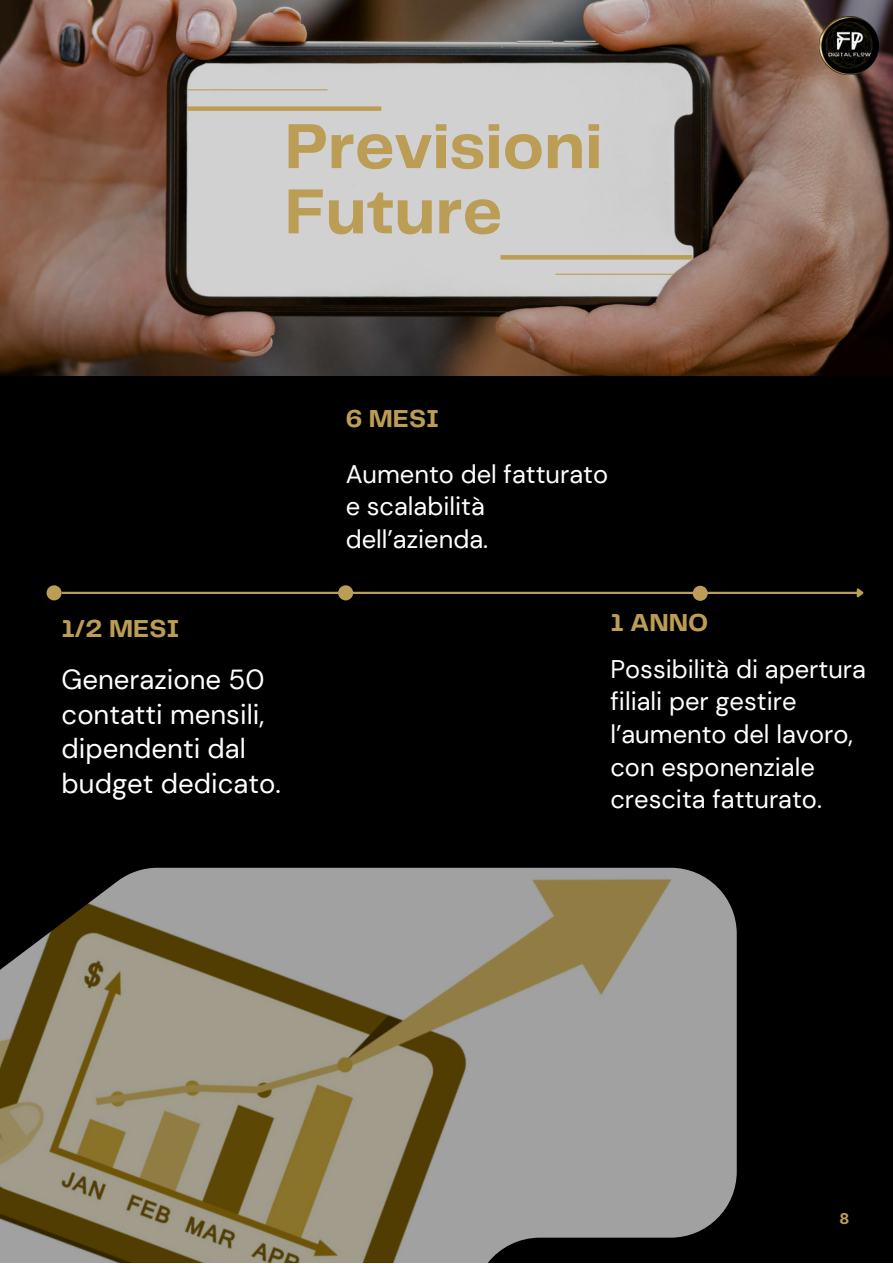
<style>
.page{position:relative;width:893px;height:1264px;background:#fff}
.page>*{position:absolute;margin:0;border:0;box-sizing:border-box;transform-origin:0 0}
.t1{font:700 66px/65.2px "Telegraf";color:#bb9d55}
.t2{font:27.6px/34.8px "DM Sans";color:#fff}
.t3{font:25.5px/32.5px "DM Sans";color:#fff}
.t4{font:700 25.5px "Telegraf";color:#bb9d55}
.t5{font:700 15px "Inter";color:#bb9d55}
</style>
<div class="page">
<div style="left:0;top:0;width:892px;height:1262px;background:#000"></div>
<img style="left:0;top:867px;width:736px;height:395px">
<img style="left:0;top:0;width:892px;height:376px">
<img style="left:819px;top:16px;width:59px;height:58px">
<div style="left:187px;top:106px;width:194px;height:5px;background:#bb9d55"></div>
<hr style="left:500px;top:255px;width:192px;height:4px;background:#bb9d55">
<hr style="left:187px;top:89px;width:140px;height:1px;background:#bb9d55">
<hr style="left:555px;top:274px;width:118px;height:1px;background:#bb9d55">
<hr style="left:62px;top:591px;width:795px;height:3px;background:#bb9d55">
<svg style="left:854px;top:588px;width:10px;height:10px"></svg>
<div style="left:47px;top:585px;width:15px;height:15px;background:#bb9d55;border-radius:50%"></div>
<div style="left:338px;top:585px;width:15px;height:15px;background:#bb9d55;border-radius:50%"></div>
<div style="left:692px;top:585px;width:15px;height:16px;background:#bb9d55;border-radius:50%"></div>
<p class="t1" style="left:285px;top:117px;width:319px">Previsioni<br>Future</p>
<p class="t4" style="left:62px;top:618px;width:119px">1/2 MESI</p>
<p class="t2" style="left:62px;top:661px;width:220px">Generazione 50 contatti mensili, dipendenti dal budget dedicato.</p>
<p class="t4" style="left:345px;top:407px;width:95px">6 MESI</p>
<p class="t3" style="left:345px;top:458px;width:264px">Aumento del fatturato e scalabilità dell’azienda.</p>
<p class="t4" style="left:610px;top:611px;width:99px">1 ANNO</p>
<p class="t3" style="left:610px;top:653px;width:257px">Possibilità di apertura filiali per gestire l’aumento del lavoro, con esponenziale crescita fatturato.</p>
<p class="t5" style="left:839px;top:1209px;width:11px">8</p>
</div>
